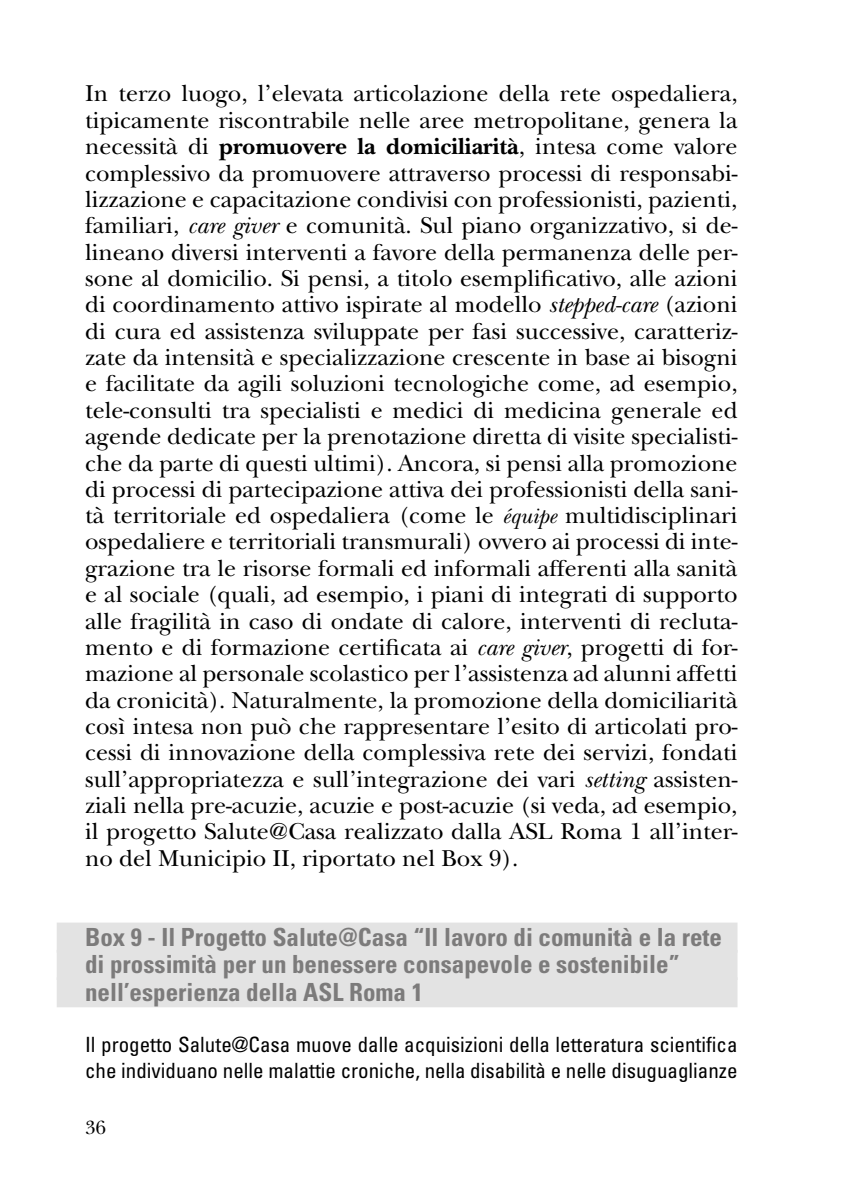
<style>
.page{position:relative;width:851px;height:1191px;background:#fff}
.page>*{position:absolute;margin:0;border:0;box-sizing:border-box;transform-origin:0 0}
.t1{font:700 condensed 25px/27.4px "Univers LT Std";color:#7c7b7b}
.t2{font:24px/26.4px "New Baskerville Std";color:#000;text-align:justify}
.t3{font:condensed 21px/25.4px "Univers LT Std";color:#000}
.t4{font:20px "New Baskerville Std";color:#000}
.s1{font-weight:700}
.s2{font-style:italic}
.s3{font-style:italic;font-size:22px}
</style>
<div class="page">
<div style="left:57px;top:922px;width:680px;height:30px;background:#e3e3e3"></div>
<div style="left:57px;top:950px;width:680px;height:30px;background:#e3e3e3"></div>
<div style="left:57px;top:977px;width:680px;height:30px;background:#e3e3e3"></div>
<p class="t2" style="left:85px;top:81px;width:654px">In terzo luogo, l’elevata articolazione della rete ospedaliera, tipicamente riscontrabile nelle aree metropolitane, genera la necessità di <span class="s1">promuovere la domiciliarità</span>, intesa come valore complessivo da promuovere attraverso processi di responsabi&shy;lizzazione e capacitazione condivisi con professionisti, pazienti, familiari, <span class="s2">care giver</span> e comunità. Sul piano organizzativo, si de&shy;lineano diversi interventi a favore della permanenza delle per&shy;sone al domicilio. Si pensi, a titolo esemplificativo, alle azioni di coordinamento attivo ispirate al modello <span class="s2">stepped-care</span> (azioni di cura ed assistenza sviluppate per fasi successive, caratteriz&shy;zate da intensità e specializzazione crescente in base ai bisogni e facilitate da agili soluzioni tecnologiche come, ad esempio, tele-consulti tra specialisti e medici di medicina generale ed agende dedicate per la prenotazione diretta di visite specialisti&shy;che da parte di questi ultimi). Ancora, si pensi alla promozione di processi di partecipazione attiva dei professionisti della sani&shy;tà territoriale ed ospedaliera (come le <span class="s3">équipe</span> multidisciplinari ospedaliere e territoriali transmurali) ovvero ai processi di inte&shy;grazione tra le risorse formali ed informali afferenti alla sanità e al sociale (quali, ad esempio, i piani di integrati di supporto alle fragilità in caso di ondate di calore, interventi di recluta&shy;mento e di formazione certificata ai <span class="s2">care giver</span>, progetti di for&shy;mazione al personale scolastico per l’assistenza ad alunni affetti da cronicità). Naturalmente, la promozione della domiciliarità così intesa non può che rappresentare l’esito di articolati pro&shy;cessi di innovazione della complessiva rete dei servizi, fondati sull’appropriatezza e sull’integrazione dei vari <span class="s2">setting</span> assisten&shy;ziali nella pre-acuzie, acuzie e post-acuzie (si veda, ad esempio, il progetto Salute@Casa realizzato dalla ASL Roma 1 all’inter&shy;no del Municipio II, riportato nel Box 9).</p>
<p class="t1" style="left:85px;top:923px;width:638px">Box 9 - Il Progetto Salute@Casa “Il lavoro di comunità e la rete di prossimità per un benessere consapevole e sostenibile” nell’esperienza della ASL Roma 1</p>
<p class="t3" style="left:85px;top:1031px;width:654px">Il progetto Salute@Casa muove dalle acquisizioni della letteratura scientifica che individuano nelle malattie croniche, nella disabilità e nelle disuguaglianze</p>
<p class="t4" style="left:85px;top:1116px;width:22px">36</p>
</div>
